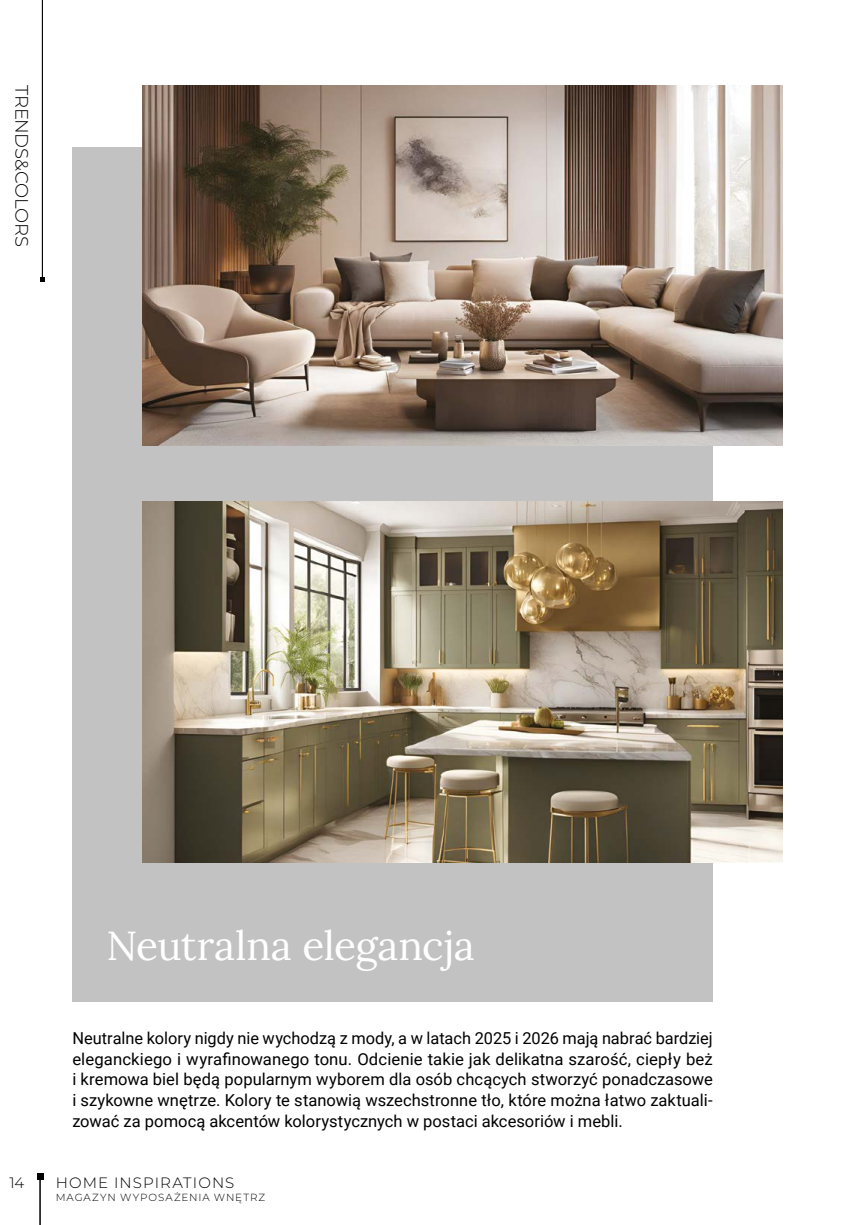
<style>
.page{position:relative;width:868px;height:1225px;background:#fff}
.page>*{position:absolute;margin:0;border:0;box-sizing:border-box;transform-origin:0 0}
.t1{font:40.5px "Lora";letter-spacing:-.01em;color:#fff}
.t2{font:300 18px "Montserrat";letter-spacing:-.01em;color:#000}
.t3{font:16.5px/20.9px "Roboto";color:#000;text-align:justify}
.t4{font:300 15px "Montserrat";letter-spacing:.07em;color:#000}
.t5{font:300 10.35px "Montserrat";letter-spacing:.09em;color:#000}
</style>
<div class="page">
<div style="left:72px;top:148px;width:640px;height:854px;background:#c2c2c2"></div>
<img style="left:142px;top:502px;width:640px;height:360px">
<img style="left:142px;top:85px;width:640px;height:360px">
<hr style="left:39px;top:1177px;width:2px;height:48px;background:#000">
<svg style="left:37px;top:1174px;width:6px;height:6px"></svg>
<hr style="left:42px;top:0;width:1px;height:279px;background:#000">
<svg style="left:40px;top:277px;width:5px;height:4px"></svg>
<p class="t2" style="left:34px;top:85px;width:163px;rotate:90deg">TRENDS&amp;COLORS</p>
<h1 class="t1" style="left:106px;top:915px;width:370px">Neutralna elegancja</h1>
<p class="t3" style="left:72px;top:1027px;width:642px">Neutralne kolory nigdy nie wychodzą z mody, a w latach 2025 i 2026 mają nabrać bardziej eleganckiego i wyrafinowanego tonu. Odcienie takie jak delikatna szarość, ciepły beż i kremowa biel będą popularnym wyborem dla osób chcących stworzyć ponadczasowe i szykowne wnętrze. Kolory te stanowią wszechstronne tło, które można łatwo zaktuali&shy;zować za pomocą akcentów kolorystycznych w postaci akcesoriów i mebli.</p>
<p class="t4" style="left:9px;top:1173px;width:16px">14</p>
<p class="t4" style="left:56px;top:1173px;width:180px">HOME INSPIRATIONS</p>
<p class="t5" style="left:56px;top:1190px;width:211px">MAGAZYN WYPOSAŻENIA WNĘTRZ</p>
</div>
